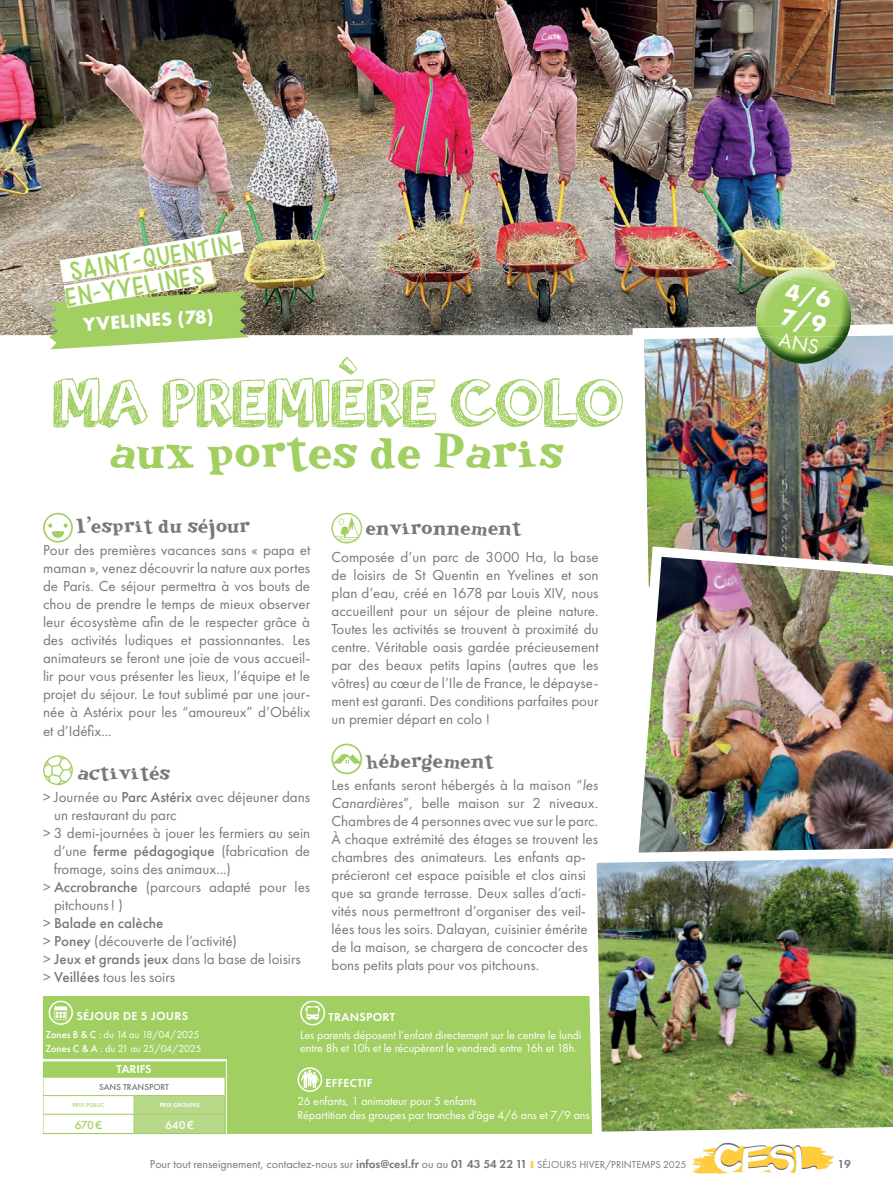
<style>
.page{position:relative;width:893px;height:1191px;background:#fff}
.page>*{position:absolute;margin:0;border:0;box-sizing:border-box;transform-origin:0 0}
.t1{font:67.5px "orangejuice";letter-spacing:.03em;color:#a2cf62}
.t2{font:49.5px "Green Eggsand Spam";color:#a2cf62}
.t3{font:25.5px/25.7px "A Hintof Sass";color:#a2cf62}
.t4{font:700 24.15px/25.5px "Futura PT";color:#fff}
.t5{font:21px "Green Eggsand Spam";color:#76787b}
.t6{font:700 19.5px "Futura PT";color:#fff}
.t7{font:15px/18px "Futura PT";color:#76787b;text-align:justify}
.t8{font:500 15px "Futura PT";color:#76787b}
.t9{font:12px/13.5px "Futura PT";letter-spacing:-.005em;color:#fff}
.t10{font:12px "Futura PT";color:#76787b}
.t11{font:600 12px "Futura PT";letter-spacing:.025em;color:#fff}
.t12{font:500 12px "Futura PT";color:#a2cf62}
.t13{font:500 12px "Futura PT";color:#fff}
.t14{font:600 12px "Futura PT";color:#76787b}
.t15{font:10.5px/13.5px "Futura PT";letter-spacing:-.03em;color:#fff}
.t16{font:500 9px "Futura PT";color:#76787b}
.t17{font:600 6px "Futura PT";color:#fff}
.t18{font:600 6px "Futura PT";color:#b8d989}
.s1{font-weight:500}
.s2{font-weight:400}
.s3{font-style:italic}
.s4{font-weight:600}
.s5{font-weight:800;font-size:10.5px;color:#fecc3e}
.s6{font-size:10.5px}
</style>
<div class="page">
<svg style="left:693px;top:1146px;width:141px;height:28px"></svg>
<img style="left:0;top:0;width:893px;height:335px">
<img style="left:633px;top:323px;width:260px;height:218px">
<img style="left:35px;top:215px;width:233px;height:134px">
<svg style="left:43px;top:513px;width:30px;height:29px"></svg>
<svg style="left:43px;top:755px;width:30px;height:30px"></svg>
<svg style="left:331px;top:513px;width:31px;height:30px"></svg>
<svg style="left:331px;top:743px;width:31px;height:31px"></svg>
<div style="left:43px;top:996px;width:560px;height:138px;background:#a2cf62"></div>
<svg style="left:305px;top:1006px;width:15px;height:14px"></svg>
<div style="left:300px;top:1000px;width:25px;height:25px;border:2px solid #fff;border-radius:50%"></div>
<svg style="left:301px;top:1069px;width:18px;height:19px"></svg>
<div style="left:297px;top:1067px;width:25px;height:25px;border:2px solid #fff;border-radius:50%"></div>
<img style="left:639px;top:541px;width:254px;height:302px">
<img style="left:776px;top:268px;width:67px;height:9px">
<img style="left:761px;top:337px;width:77px;height:27px">
<img style="left:756px;top:277px;width:95px;height:60px">
<img style="left:774px;top:336px;width:73px;height:13px">
<img style="left:589px;top:843px;width:304px;height:303px">
<svg style="left:42px;top:1059px;width:185px;height:76px"></svg>
<svg style="left:54px;top:1006px;width:13px;height:13px"></svg>
<div style="left:49px;top:1000px;width:24px;height:25px;border:2px solid #fff;border-radius:50%"></div>
<svg style="left:778px;top:332px;width:41px;height:22px"></svg>
<h3 class="t3" style="left:60px;top:259px;width:188px;rotate:-9deg">SAINT-QUENTIN-<br>EN-YVELINES</h3>
<h3 class="t6" style="left:82px;top:311px;width:132px;rotate:-3deg">YVELINES (78)</h3>
<h1 class="t1" style="left:54px;top:356px;width:570px">MA PREMIÈRE COLO</h1>
<h2 class="t2" style="left:111px;top:417px;width:456px">aux portes de Paris</h2>
<h3 class="t5" style="left:77px;top:511px;width:175px">l’esprit du séjour</h3>
<p class="t7" style="left:43px;top:541px;width:269px">Pour des premières vacances sans « papa et maman », venez découvrir la nature aux portes de Paris. Ce séjour permettra à vos bouts de chou de prendre le temps de mieux observer leur écosystème afin de le respecter grâce à des activités ludiques et passionnantes. Les animateurs se feront une joie de vous accueil&shy;lir pour vous présenter les lieux, l’équipe et le projet du séjour. Le tout sublimé par une jour&shy;née à Astérix pour les “amoureux” d’Obélix et d’Idéfix...</p>
<h3 class="t5" style="left:78px;top:758px;width:94px">activités</h3>
<p class="t7" style="left:43px;top:788px;width:269px">&gt; Journée au <span class="s1">Parc Astérix</span> avec déjeuner dans</p>
<p class="t7" style="left:54px;top:806px;width:124px">un restaurant du parc</p>
<p class="t7" style="left:43px;top:824px;width:269px">&gt; 3 demi-journées à jouer les fermiers au sein</p>
<p class="t7" style="left:54px;top:842px;width:258px">d’une <span class="s1">ferme pédagogique</span> (fabrication de</p>
<p class="t7" style="left:54px;top:860px;width:179px">fromage, soins des animaux...)</p>
<p class="t7" style="left:43px;top:878px;width:269px">&gt; <span class="s1">Accrobranche</span> (parcours adapté pour les</p>
<p class="t7" style="left:54px;top:896px;width:70px">pitchouns ! )</p>
<p class="t8" style="left:43px;top:914px;width:122px"><span class="s2">&gt;</span> Balade en calèche</p>
<p class="t7" style="left:43px;top:932px;width:195px">&gt; <span class="s1">Poney</span> (découverte de l’activité)</p>
<p class="t7" style="left:43px;top:950px;width:259px">&gt; <span class="s1">Jeux et grands jeux</span> dans la base de loisirs</p>
<p class="t7" style="left:43px;top:968px;width:133px">&gt; <span class="s1">Veillées</span> tous les soirs</p>
<h3 class="t5" style="left:366px;top:513px;width:157px">environnement</h3>
<p class="t7" style="left:331px;top:547px;width:269px">Composée d’un parc de 3000 Ha, la base de loisirs de St Quentin en Yvelines et son plan d’eau, créé en 1678 par Louis XIV, nous accueillent pour un séjour de pleine nature.<br>Toutes les activités se trouvent à proximité du centre. Véritable oasis gardée précieusement par des beaux petits lapins (autres que les vôtres) au cœur de l’Ile de France, le dépayse&shy;ment est garanti. Des conditions parfaites pour un premier départ en colo !</p>
<h3 class="t5" style="left:366px;top:745px;width:130px">hébergement</h3>
<p class="t7" style="left:331px;top:775px;width:268px;text-align:left">Les enfants seront hébergés à la maison “<span class="s3">les Canardières</span>”, belle maison sur 2 niveaux.<br>Chambres de 4 personnes avec vue sur le parc.<br>À chaque extrémité des étages se trouvent les chambres des animateurs. Les enfants ap&shy;précieront cet espace paisible et clos ainsi que sa grande terrasse. Deux salles d’acti&shy;vités nous permettront d’organiser des veil&shy;lées tous les soirs. Dalayan, cuisinier émérite de la maison, se chargera de concocter des bons petits plats pour vos pitchouns.</p>
<p class="t11" style="left:76px;top:1008px;width:113px">SÉJOUR DE 5 JOURS</p>
<p class="t15" style="left:46px;top:1028px;width:157px"><span class="s1">Zones B &amp; C :</span> du 14 au 18/04/2025<br><span class="s1">Zones C &amp; A :</span> du 21 au 25/04/2025</p>
<p class="t11" style="left:117px;top:1062px;width:36px">TARIFS</p>
<p class="t16" style="left:99px;top:1081px;width:72px">SANS TRANSPORT</p>
<p class="t18" style="left:72px;top:1101px;width:34px">PRIX PUBLIC</p>
<p class="t17" style="left:160px;top:1101px;width:41px">PRIX GROUPES</p>
<p class="t12" style="left:75px;top:1117px;width:29px">670 €</p>
<p class="t13" style="left:165px;top:1117px;width:30px">640 €</p>
<p class="t11" style="left:329px;top:1009px;width:68px">TRANSPORT</p>
<p class="t9" style="left:300px;top:1028px;width:282px">Les parents déposent l’enfant directement sur le centre le lundi entre 8h et 10h et le récupèrent le vendredi entre 16h et 18h.</p>
<p class="t11" style="left:326px;top:1076px;width:48px">EFFECTIF</p>
<p class="t9" style="left:297px;top:1094px;width:294px">26 enfants, 1 animateur pour 5 enfants<br>Répartition des groupes par tranches d’âge 4/6 ans et 7/9 ans</p>
<h3 class="t4" style="left:789px;top:278px;width:47px;rotate:11deg">4/6<br>7/9</h3>
<p class="t10" style="left:150px;top:1156px;width:538px">Pour tout renseignement, contactez-nous sur <span class="s4">infos@cesl.fr</span> ou au <span class="s4">01 43 54 22 11</span> <span class="s5">I</span> <span class="s6">SÉJOURS HIVER/PRINTEMPS 2025</span></p>
<p class="t14" style="left:838px;top:1156px;width:15px">19</p>
</div>
